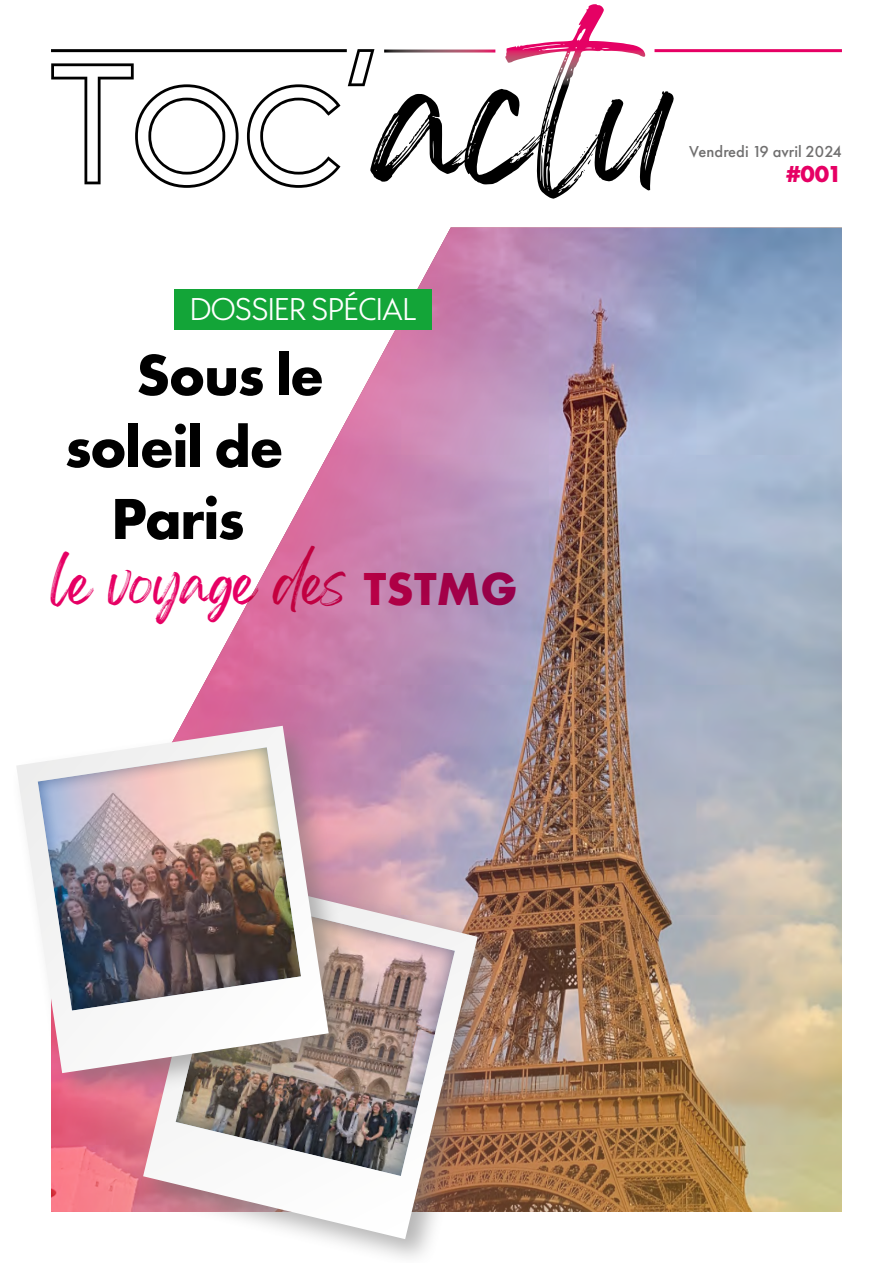
<style>
.page{position:relative;width:893px;height:1263px;background:#fff}
.page>*{position:absolute;margin:0;border:0;box-sizing:border-box;transform-origin:0 0}
.t1{font:700 60px "Futura PT";letter-spacing:-.025em;color:#000}
.t2{font:45px "Gellatio";color:#e60064}
.t3{font:30.45px "Wes FY";color:#fff}
.t4{font:700 24px "Futura PT";color:#e60064}
.t5{font:500 16.5px "Futura PT";color:#706f6f}
</style>
<div class="page">
<img style="left:51px;top:227px;width:727px;height:985px">
<svg style="left:51px;top:49px;width:323px;height:139px"></svg>
<svg style="left:505px;top:5px;width:87px;height:158px"></svg>
<hr style="left:654px;top:49px;width:188px;height:3px;background:#e60064">
<hr style="left:51px;top:49px;width:296px;height:3px;background:#000">
<div style="left:174px;top:289px;width:258px;height:40px;background:#13a538"></div>
<div style="left:138px;top:868px;width:369px;height:395px;background:#706f6f;opacity:.5"></div>
<svg style="left:143px;top:874px;width:335px;height:365px"></svg>
<img style="left:162px;top:884px;width:307px;height:296px">
<div style="left:11px;top:720px;width:347px;height:383px;background:#706f6f;opacity:.5"></div>
<svg style="left:16px;top:726px;width:313px;height:347px"></svg>
<img style="left:23px;top:736px;width:291px;height:278px">
<h3 class="t3" style="left:190px;top:290px;width:228px">DOSSIER SPÉCIAL</h3>
<h1 class="t1" style="left:136px;top:336px;width:190px">Sous le</h1>
<h1 class="t1" style="left:65px;top:408px;width:220px">soleil de</h1>
<h1 class="t1" style="left:111px;top:480px;width:135px">Paris</h1>
<h2 class="t2" style="left:51px;top:572px;width:468px">le voyage des <sup>TSTMG</sup></h2>
<p class="t5" style="left:689px;top:141px;width:154px">Vendredi 19 avril 2024</p>
<h3 class="t4" style="left:786px;top:159px;width:57px">#001</h3>
</div>
